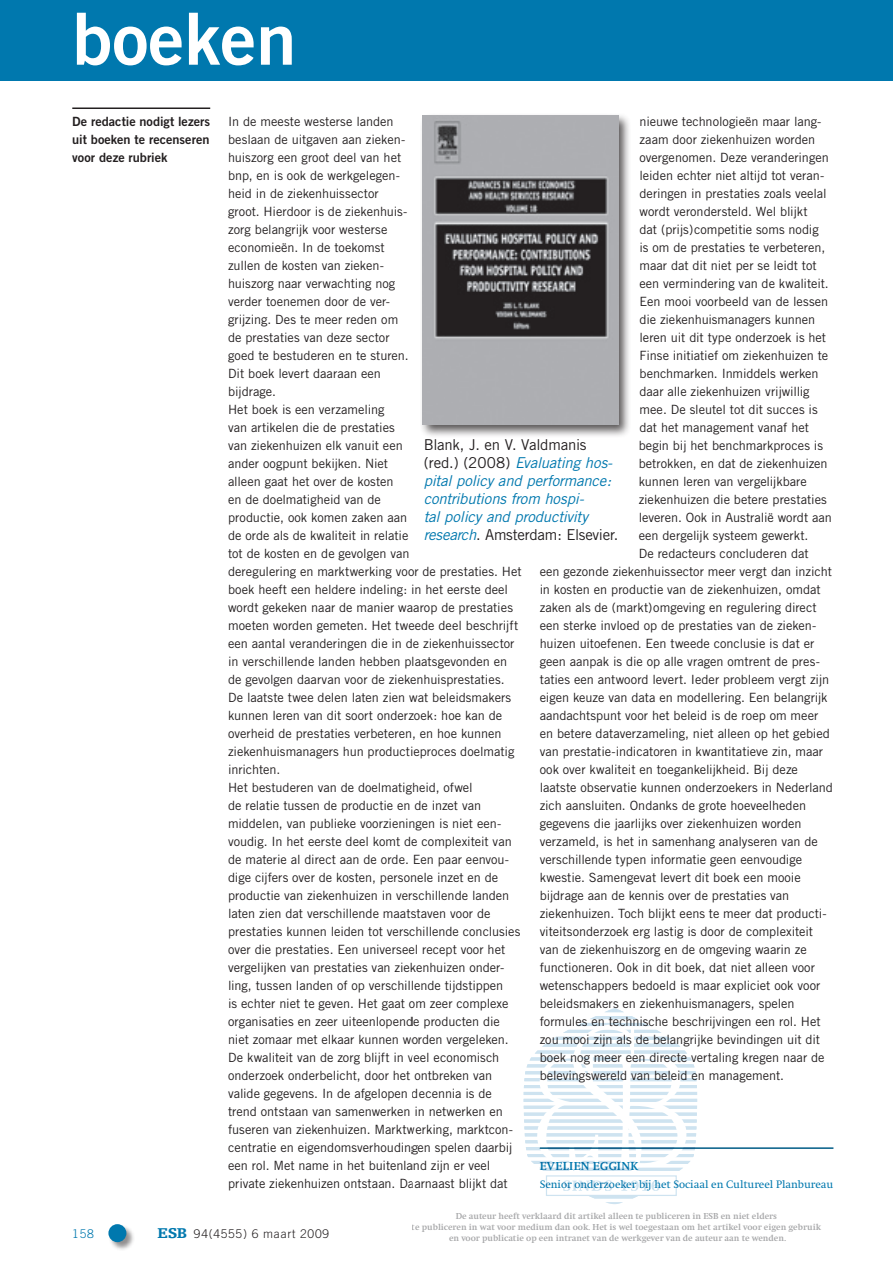
<style>
.page{position:relative;width:893px;height:1263px;background:#fff}
.page>*{position:absolute;margin:0;border:0;box-sizing:border-box;transform-origin:0 0}
.t1{font:72px "Trade Gothic Bold Two";color:#fff}
.t2{font:italic 15px/18px "Trade Gothic";letter-spacing:-.015em;color:#0078ae}
.t3{font:12.75px/18px "Trade Gothic";color:#231f20}
.t4{font:12.75px/18px "Trade Gothic Bold Two";color:#231f20;text-align:justify}
.t5{font:300 12px "Trade Gothic";letter-spacing:.06em;color:#231f20}
.t6{font:700 12px "Swift";letter-spacing:.035em;color:#0078ae}
.t7{font:300 12px "Trade Gothic";color:#0078ae}
.t8{font:11.25px "Swift";letter-spacing:-.005em;color:#0078ae}
.t9{font:700 9px/10.8px "Swift";color:#6c6d70;text-align:center}
.s1{font-style:normal;color:#231f20}
.s2{font-family:"Egyptienne F";font-weight:900;font-size:15px;color:#0078ae}
</style>
<div class="page">
<div style="left:108px;top:1224px;width:27px;height:27px;background:#231f20;opacity:.5"></div>
<div style="left:108px;top:1224px;width:18px;height:18px;background:#0078ae;border-radius:50%"></div>
<div style="left:0;top:0;width:893px;height:81px;background:#0078ae"></div>
<div style="left:419px;top:112px;width:212px;height:326px;background:#231f20;opacity:.75"></div>
<img style="left:423px;top:115px;width:195px;height:310px">
<hr style="left:540px;top:1147px;width:293px;height:2px;background:#005c87">
<hr style="left:72px;top:107px;width:138px;height:2px;background:#231f20">
<svg style="left:523px;top:1008px;width:185px;height:196px"></svg>
<h1 class="t1" style="left:72px;top:-6px;width:226px">boeken</h1>
<p class="t4" style="left:72px;top:112px;width:139px">De redactie nodigt lezers uit boeken te recenseren voor deze rubriek</p>
<p class="t3" style="left:639px;top:112px;width:184px">nieuwe technologieën maar lang-</p>
<p class="t3" style="left:639px;top:130px;width:177px">zaam door ziekenhuizen worden</p>
<p class="t3" style="left:639px;top:148px;width:191px">overgenomen. Deze veranderingen</p>
<p class="t3" style="left:639px;top:166px;width:186px">leiden echter niet altijd tot veran-</p>
<p class="t3" style="left:639px;top:184px;width:189px">deringen in prestaties zoals veelal</p>
<p class="t3" style="left:639px;top:202px;width:170px">wordt verondersteld. Wel blijkt</p>
<p class="t3" style="left:639px;top:220px;width:181px">dat (prijs)competitie soms nodig</p>
<p class="t3" style="left:639px;top:238px;width:187px">is om de prestaties te verbeteren,</p>
<p class="t3" style="left:639px;top:256px;width:179px">maar dat dit niet per se leidt tot</p>
<p class="t3" style="left:639px;top:274px;width:191px">een vermindering van de kwaliteit.</p>
<p class="t3" style="left:639px;top:292px;width:190px">Een mooi voorbeeld van de lessen</p>
<p class="t3" style="left:639px;top:310px;width:177px">die ziekenhuismanagers kunnen</p>
<p class="t3" style="left:639px;top:328px;width:188px">leren uit dit type onderzoek is het</p>
<p class="t3" style="left:639px;top:346px;width:190px">Finse initiatief om ziekenhuizen te</p>
<p class="t3" style="left:639px;top:364px;width:181px">benchmarken. Inmiddels werken</p>
<p class="t3" style="left:639px;top:382px;width:172px">daar alle ziekenhuizen vrijwillig</p>
<p class="t3" style="left:639px;top:400px;width:180px">mee. De sleutel tot dit succes is</p>
<p class="t3" style="left:639px;top:418px;width:171px">dat het management vanaf het</p>
<p class="t3" style="left:639px;top:436px;width:186px">begin bij het benchmarkproces is</p>
<p class="t3" style="left:639px;top:454px;width:191px">betrokken, en dat de ziekenhuizen</p>
<p class="t3" style="left:639px;top:472px;width:170px">kunnen leren van vergelijkbare</p>
<p class="t3" style="left:639px;top:490px;width:190px">ziekenhuizen die betere prestaties</p>
<p class="t3" style="left:639px;top:508px;width:195px">leveren. Ook in Australië wordt aan</p>
<p class="t3" style="left:639px;top:526px;width:171px">een dergelijk systeem gewerkt.</p>
<p class="t3" style="left:639px;top:544px;width:171px">De redacteurs concluderen dat</p>
<p class="t3" style="left:540px;top:562px;width:294px">een gezonde ziekenhuissector meer vergt dan inzicht</p>
<p class="t3" style="left:540px;top:580px;width:282px">in kosten en productie van de ziekenhuizen, omdat</p>
<p class="t3" style="left:540px;top:598px;width:279px">zaken als de (markt)omgeving en regulering direct</p>
<p class="t3" style="left:540px;top:616px;width:278px">een sterke invloed op de prestaties van de zieken-</p>
<p class="t3" style="left:540px;top:634px;width:276px">huizen uitoefenen. Een tweede conclusie is dat er</p>
<p class="t3" style="left:540px;top:652px;width:282px">geen aanpak is die op alle vragen omtrent de pres-</p>
<p class="t3" style="left:540px;top:670px;width:291px">taties een antwoord levert. Ieder probleem vergt zijn</p>
<p class="t3" style="left:540px;top:688px;width:289px">eigen keuze van data en modellering. Een belangrijk</p>
<p class="t3" style="left:540px;top:706px;width:280px">aandachtspunt voor het beleid is de roep om meer</p>
<p class="t3" style="left:540px;top:724px;width:292px">en betere dataverzameling, niet alleen op het gebied</p>
<p class="t3" style="left:540px;top:742px;width:285px">van prestatie-indicatoren in kwantitatieve zin, maar</p>
<p class="t3" style="left:540px;top:760px;width:260px">ook over kwaliteit en toegankelijkheid. Bij deze</p>
<p class="t3" style="left:540px;top:778px;width:295px">laatste observatie kunnen onderzoekers in Nederland</p>
<p class="t3" style="left:540px;top:796px;width:268px">zich aansluiten. Ondanks de grote hoeveelheden</p>
<p class="t3" style="left:540px;top:814px;width:263px">gegevens die jaarlijks over ziekenhuizen worden</p>
<p class="t3" style="left:540px;top:832px;width:280px">verzameld, is het in samenhang analyseren van de</p>
<p class="t3" style="left:540px;top:850px;width:264px">verschillende typen informatie geen eenvoudige</p>
<p class="t3" style="left:540px;top:868px;width:263px">kwestie. Samengevat levert dit boek een mooie</p>
<p class="t3" style="left:540px;top:886px;width:251px">bijdrage aan de kennis over de prestaties van</p>
<p class="t3" style="left:540px;top:904px;width:287px">ziekenhuizen. Toch blijkt eens te meer dat producti-</p>
<p class="t3" style="left:540px;top:922px;width:275px">viteitsonderzoek erg lastig is door de complexiteit</p>
<p class="t3" style="left:540px;top:940px;width:269px">van de ziekenhuiszorg en de omgeving waarin ze</p>
<p class="t3" style="left:540px;top:958px;width:277px">functioneren. Ook in dit boek, dat niet alleen voor</p>
<p class="t3" style="left:540px;top:976px;width:282px">wetenschappers bedoeld is maar expliciet ook voor</p>
<p class="t3" style="left:540px;top:994px;width:256px">beleidsmakers en ziekenhuismanagers, spelen</p>
<p class="t3" style="left:540px;top:1012px;width:282px">formules en technische beschrijvingen een rol. Het</p>
<p class="t3" style="left:540px;top:1030px;width:282px">zou mooi zijn als de belangrijke bevindingen uit dit</p>
<p class="t3" style="left:540px;top:1048px;width:286px">boek nog meer een directe vertaling kregen naar de</p>
<p class="t3" style="left:540px;top:1066px;width:246px">belevingswereld van beleid en management.</p>
<p class="t3" style="left:228px;top:112px;width:295px">In de meeste westerse landen<br>beslaan de uitgaven aan zieken-<br>huiszorg een groot deel van het<br>bnp, en is ook de werkgelegen-<br>heid in de ziekenhuissector<br>groot. Hierdoor is de ziekenhuis-<br>zorg belangrijk voor westerse<br>economieën. In de toekomst<br>zullen de kosten van zieken-<br>huiszorg naar verwachting nog<br>verder toenemen door de ver-<br>grijzing. Des te meer reden om<br>de prestaties van deze sector<br>goed te bestuderen en te sturen.<br>Dit boek levert daaraan een<br>bijdrage.<br>Het boek is een verzameling<br>van artikelen die de prestaties<br>van ziekenhuizen elk vanuit een<br>ander oogpunt bekijken. Niet<br>alleen gaat het over de kosten<br>en de doelmatigheid van de<br>productie, ook komen zaken aan<br>de orde als de kwaliteit in relatie<br>tot de kosten en de gevolgen van<br>deregulering en marktwerking voor de prestaties. Het boek heeft een heldere indeling: in het eerste deel wordt gekeken naar de manier waarop de prestaties moeten worden gemeten. Het tweede deel beschrijft een aantal veranderingen die in de ziekenhuissector in verschillende landen hebben plaatsgevonden en de gevolgen daarvan voor de ziekenhuisprestaties.<br>De laatste twee delen laten zien wat beleidsmakers kunnen leren van dit soort onderzoek: hoe kan de overheid de prestaties verbeteren, en hoe kunnen ziekenhuismanagers hun productieproces doelmatig inrichten.<br>Het bestuderen van de doelmatigheid, ofwel<br>de relatie tussen de productie en de inzet van middelen, van publieke voorzieningen is niet een&shy;voudig. In het eerste deel komt de complexiteit van de materie al direct aan de orde. Een paar eenvou&shy;dige cijfers over de kosten, personele inzet en de productie van ziekenhuizen in verschillende landen laten zien dat verschillende maatstaven voor de prestaties kunnen leiden tot verschillende conclusies over die prestaties. Een universeel recept voor het vergelijken van prestaties van ziekenhuizen onder&shy;ling, tussen landen of op verschillende tijdstippen<br>is echter niet te geven. Het gaat om zeer complexe organisaties en zeer uiteenlopende producten die niet zomaar met elkaar kunnen worden vergeleken.<br>De kwaliteit van de zorg blijft in veel economisch onderzoek onderbelicht, door het ontbreken van valide gegevens. In de afgelopen decennia is de trend ontstaan van samenwerken in netwerken en fuseren van ziekenhuizen. Marktwerking, marktcon&shy;centratie en eigendomsverhoudingen spelen daarbij een rol. Met name in het buitenland zijn er veel private ziekenhuizen ontstaan. Daarnaast blijkt dat</p>
<p class="t2" style="left:424px;top:435px;width:196px"><span class="s1">Blank, J. en V. Valdmanis (red.) (2008)</span> Evaluating hos&shy;pital policy and performance: contributions from hospi-<br>tal policy and productivity research<span class="s1">. Amsterdam: Elsevier.</span></p>
<p class="t6" style="left:540px;top:1160px;width:100px">Evelien Eggink</p>
<p class="t8" style="left:540px;top:1178px;width:295px">Senior onderzoeker bij het Sociaal en Cultureel Planbureau</p>
<p class="t7" style="left:72px;top:1226px;width:23px">158</p>
<p class="t5" style="left:157px;top:1226px;width:173px"><span class="s2">ESB</span> 94(4555) 6 maart 2009</p>
<p class="t9" style="left:412px;top:1211px;width:411px">De auteur heeft verklaard dit artikel alleen te publiceren in ESB en niet elders<br>te publiceren in wat voor medium dan ook. Het is wel toegestaan om het artikel voor eigen gebruik en voor publicatie op een intranet van de werkgever van de auteur aan te wenden.</p>
</div>
